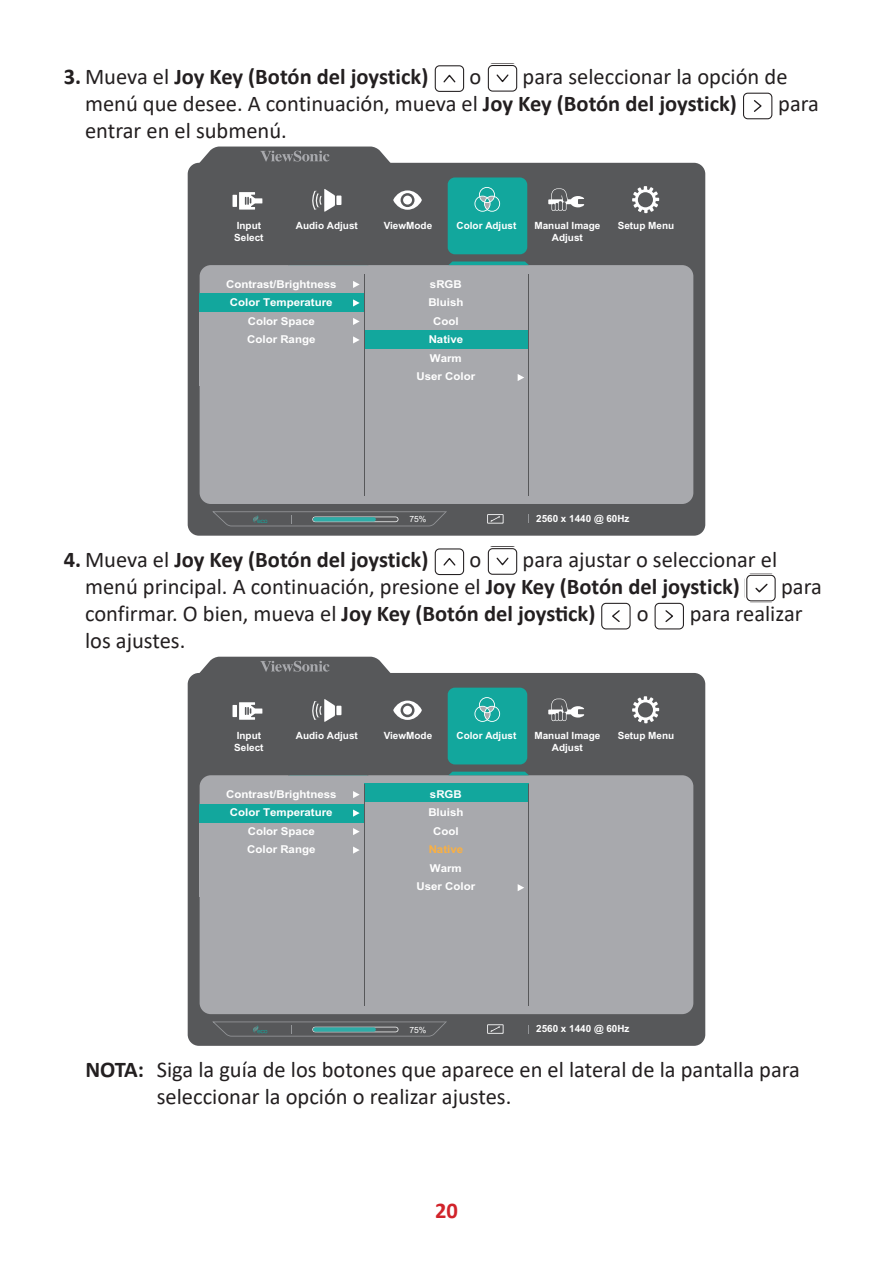
<style>
.page{position:relative;width:893px;height:1263px;background:#fff}
.page>*{position:absolute;margin:0;border:0;box-sizing:border-box;transform-origin:0 0}
.t1{font:22.5px/27px "Calibri";color:#231f20}
.t2{font:700 22.5px "Calibri";color:#231f20}
.t3{font:700 22.5px "Calibri";color:#d1232a}
.t4{font:700 10.8px/18.5px "Arial";color:#fff;text-align:center;scale:1.06 1}
.t5{font:700 10.8px "Arial";color:#fbb041;scale:1.06 1}
.t6{font:700 9.9px/12px "Arial";color:#fff}
.t7{font:8.55px "Arial";color:#fff}
.s1{font-weight:400}
.s2{font-weight:700}
</style>
<div class="page">
<div style="left:435px;top:65px;width:29px;height:27px;border:1px solid #231f20;border-radius:4px"></div>
<svg style="left:443px;top:74px;width:13px;height:9px"></svg>
<div style="left:488px;top:65px;width:29px;height:27px;border:1px solid #231f20;border-radius:4px"></div>
<svg style="left:496px;top:74px;width:13px;height:9px"></svg>
<div style="left:743px;top:93px;width:29px;height:26px;border:1px solid #231f20;border-radius:4px"></div>
<svg style="left:753px;top:100px;width:9px;height:12px"></svg>
<div style="left:188px;top:163px;width:517px;height:373px;background:#57585a;border-radius:11px"></div>
<div style="left:200px;top:265px;width:493px;height:239px;background:#a8a9ad;border-radius:11px"></div>
<div style="left:448px;top:177px;width:79px;height:77px;background:#12a79d;border-radius:7px"></div>
<svg style="left:353px;top:336px;width:7px;height:7px"></svg>
<svg style="left:353px;top:281px;width:7px;height:7px"></svg>
<div style="left:364px;top:331px;width:164px;height:18px;background:#12a79d"></div>
<hr style="left:528px;top:274px;width:1px;height:222px;background:#57585a">
<hr style="left:364px;top:274px;width:1px;height:222px;background:#57585a">
<svg style="left:487px;top:514px;width:17px;height:10px"></svg>
<svg style="left:212px;top:511px;width:235px;height:15px"></svg>
<svg style="left:194px;top:147px;width:202px;height:17px"></svg>
<svg style="left:288px;top:265px;width:80px;height:1px"></svg>
<svg style="left:449px;top:261px;width:80px;height:4px"></svg>
<svg style="left:518px;top:374px;width:6px;height:7px"></svg>
<svg style="left:632px;top:186px;width:27px;height:27px"></svg>
<svg style="left:393px;top:190px;width:29px;height:20px"></svg>
<div style="left:403px;top:196px;width:9px;height:9px;background:#fff;border-radius:50%"></div>
<svg style="left:548px;top:188px;width:36px;height:23px"></svg>
<hr style="left:233px;top:195px;width:4px;height:12px;background:#fff">
<svg style="left:239px;top:192px;width:23px;height:18px"></svg>
<div style="left:336px;top:196px;width:5px;height:9px;background:#fff"></div>
<svg style="left:312px;top:189px;width:23px;height:23px"></svg>
<svg style="left:474px;top:187px;width:26px;height:25px"></svg>
<svg style="left:353px;top:318px;width:7px;height:7px"></svg>
<div style="left:200px;top:294px;width:164px;height:18px;background:#12a79d"></div>
<svg style="left:353px;top:299px;width:7px;height:7px"></svg>
<div style="left:435px;top:548px;width:29px;height:27px;border:1px solid #231f20;border-radius:4px"></div>
<svg style="left:443px;top:558px;width:13px;height:8px"></svg>
<div style="left:488px;top:548px;width:29px;height:27px;border:1px solid #231f20;border-radius:4px"></div>
<svg style="left:496px;top:557px;width:13px;height:9px"></svg>
<div style="left:746px;top:575px;width:30px;height:26px;border:1px solid #231f20;border-radius:4px"></div>
<svg style="left:755px;top:583px;width:13px;height:10px"></svg>
<div style="left:601px;top:603px;width:30px;height:26px;border:1px solid #231f20;border-radius:4px"></div>
<svg style="left:612px;top:610px;width:8px;height:12px"></svg>
<div style="left:655px;top:603px;width:29px;height:26px;border:1px solid #231f20;border-radius:4px"></div>
<svg style="left:665px;top:610px;width:8px;height:12px"></svg>
<div style="left:188px;top:673px;width:517px;height:373px;background:#57585a;border-radius:11px"></div>
<div style="left:200px;top:775px;width:493px;height:239px;background:#a8a9ad;border-radius:11px"></div>
<div style="left:448px;top:688px;width:79px;height:76px;background:#12a79d;border-radius:7px"></div>
<svg style="left:353px;top:846px;width:7px;height:8px"></svg>
<svg style="left:353px;top:791px;width:7px;height:7px"></svg>
<div style="left:364px;top:783px;width:164px;height:19px;background:#12a79d"></div>
<hr style="left:528px;top:784px;width:1px;height:222px;background:#57585a">
<hr style="left:364px;top:784px;width:1px;height:222px;background:#57585a">
<svg style="left:487px;top:1024px;width:17px;height:10px"></svg>
<svg style="left:212px;top:1021px;width:235px;height:15px"></svg>
<svg style="left:194px;top:657px;width:197px;height:17px"></svg>
<svg style="left:288px;top:775px;width:80px;height:1px"></svg>
<svg style="left:449px;top:772px;width:80px;height:3px"></svg>
<svg style="left:518px;top:884px;width:6px;height:7px"></svg>
<svg style="left:632px;top:696px;width:27px;height:27px"></svg>
<svg style="left:393px;top:701px;width:29px;height:19px"></svg>
<div style="left:403px;top:706px;width:9px;height:9px;background:#fff;border-radius:50%"></div>
<svg style="left:548px;top:699px;width:36px;height:22px"></svg>
<hr style="left:233px;top:705px;width:4px;height:12px;background:#fff">
<svg style="left:239px;top:702px;width:23px;height:18px"></svg>
<div style="left:336px;top:706px;width:5px;height:9px;background:#fff"></div>
<svg style="left:312px;top:699px;width:23px;height:23px"></svg>
<svg style="left:474px;top:697px;width:26px;height:25px"></svg>
<svg style="left:353px;top:828px;width:7px;height:7px"></svg>
<div style="left:200px;top:804px;width:164px;height:18px;background:#12a79d"></div>
<svg style="left:353px;top:809px;width:7px;height:8px"></svg>
<p class="t2" style="left:64px;top:60px;width:366px">3. <span class="s1">Mueva el</span> Joy Key (Botón del joystick)</p>
<p class="t1" style="left:470px;top:62px;width:13px">o</p>
<p class="t1" style="left:85px;top:62px;width:704px;text-indent:438px">para seleccionar la opción de menú que desee. A continuación, mueva el <span class="s2">Joy Key (Botón del joystick)</span></p>
<p class="t1" style="left:778px;top:89px;width:42px">para</p>
<p class="t1" style="left:85px;top:116px;width:203px">entrar en el submenú.</p>
<p class="t6" style="left:384px;top:220px;width:50px">ViewMode</p>
<p class="t6" style="left:457px;top:220px;width:61px">Color Adjust</p>
<p class="t6" style="left:534px;top:219px;width:67px">Manual Image</p>
<p class="t6" style="left:618px;top:220px;width:58px">Setup Menu</p>
<p class="t6" style="left:552px;top:231px;width:32px">Adjust</p>
<p class="t6" style="left:234px;top:220px;width:31px">Input<br>Select</p>
<p class="t6" style="left:296px;top:220px;width:63px">Audio Adjust</p>
<p class="t4" style="left:226px;top:275px;width:106px">Contrast/Brightness<br>Color Temperature<br>Color Space<br>Color Range</p>
<p class="t4" style="left:417px;top:275px;width:57px">sRGB<br>Bluish<br>Cool<br>Native<br>Warm<br>User Color</p>
<p class="t7" style="left:409px;top:514px;width:19px">75%</p>
<p class="t6" style="left:536px;top:513px;width:95px">2560 x 1440 @ 60Hz</p>
<p class="t2" style="left:64px;top:543px;width:366px">4. <span class="s1">Mueva el</span> Joy Key (Botón del joystick)</p>
<p class="t1" style="left:470px;top:545px;width:13px">o</p>
<p class="t1" style="left:85px;top:545px;width:694px;text-indent:438px">para ajustar o seleccionar el menú principal. A continuación, presione el <span class="s2">Joy Key (Botón del joystick)</span></p>
<p class="t1" style="left:781px;top:572px;width:42px">para</p>
<p class="t2" style="left:85px;top:597px;width:512px"><span class="s1">confirmar. O bien, mueva el</span> Joy Key (Botón del joystick)</p>
<p class="t1" style="left:637px;top:599px;width:13px">o</p>
<p class="t1" style="left:690px;top:599px;width:114px">para realizar</p>
<p class="t1" style="left:85px;top:626px;width:102px">los ajustes.</p>
<p class="t6" style="left:384px;top:730px;width:50px">ViewMode</p>
<p class="t6" style="left:457px;top:730px;width:61px">Color Adjust</p>
<p class="t6" style="left:534px;top:729px;width:67px">Manual Image</p>
<p class="t6" style="left:618px;top:730px;width:58px">Setup Menu</p>
<p class="t6" style="left:552px;top:741px;width:32px">Adjust</p>
<p class="t6" style="left:234px;top:730px;width:31px">Input<br>Select</p>
<p class="t6" style="left:296px;top:730px;width:63px">Audio Adjust</p>
<p class="t4" style="left:226px;top:785px;width:106px">Contrast/Brightness<br>Color Temperature<br>Color Space<br>Color Range</p>
<p class="t4" style="left:428px;top:785px;width:35px">sRGB<br>Bluish<br>Cool</p>
<p class="t5" style="left:429px;top:842px;width:34px">Native</p>
<p class="t4" style="left:417px;top:859px;width:57px">Warm<br>User Color</p>
<p class="t7" style="left:409px;top:1024px;width:19px">75%</p>
<p class="t6" style="left:536px;top:1023px;width:95px">2560 x 1440 @ 60Hz</p>
<p class="t1" style="left:157px;top:1055px;width:645px;text-indent:-71px"><span class="s2">NOTA:</span> Siga la guía de los botones que aparece en el lateral de la pantalla para seleccionar la opción o realizar ajustes.</p>
<p class="t3" style="left:435px;top:1194px;width:24px">20</p>
</div>
